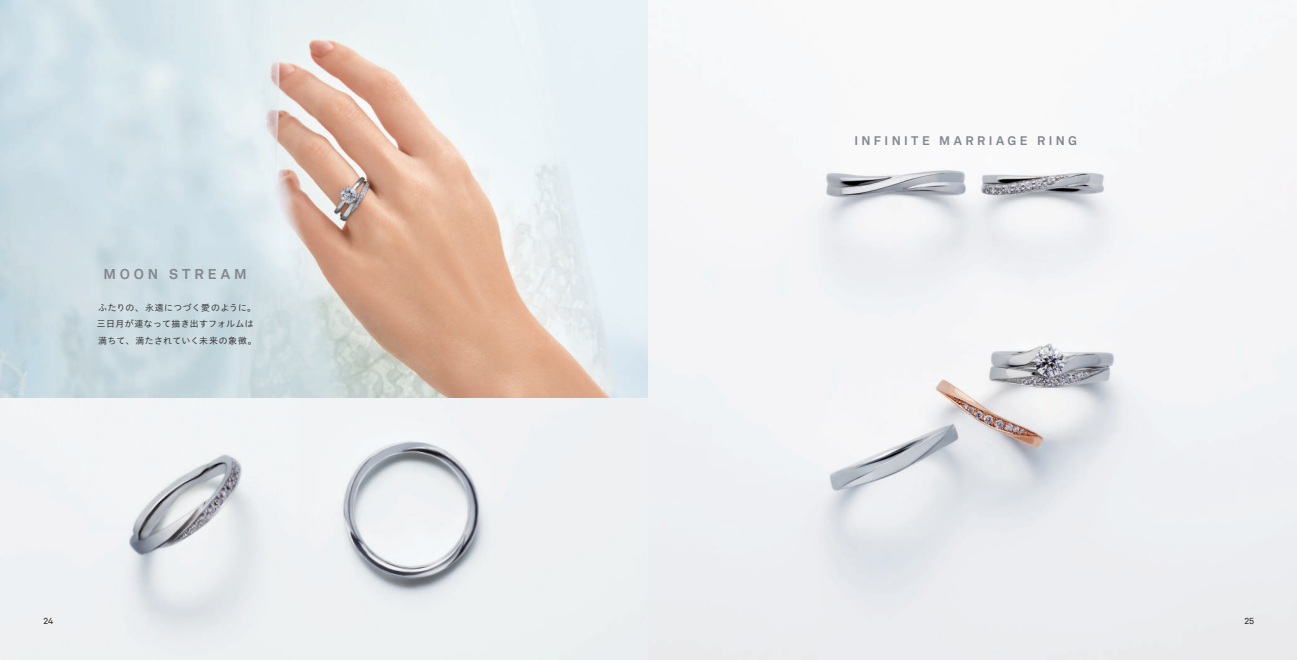
<style>
.page{position:relative;width:1297px;height:660px;background:#fff}
.page>*{position:absolute;margin:0;border:0;box-sizing:border-box;transform-origin:0 0}
.t1{font:700 14.12px "Akkurat LLTT";letter-spacing:.27em;color:#84868d}
.t2{font:700 12.38px "Akkurat LLTT";letter-spacing:.27em;color:#84868d}
.t3{font:8.88px/16.9px "Hiragino UD Sans Std N W3 90 pv RKSJ H";letter-spacing:.045em;color:#231f20}
.t4{font:8.88px "Akkurat LLTT";color:#231f20}
</style>
<div class="page">
<img style="left:298px;top:397px;width:350px;height:262px">
<img style="left:0;top:397px;width:298px;height:262px">
<img style="left:0;top:0;width:648px;height:397px">
<img style="left:648px;top:0;width:649px;height:659px">
<h1 class="t1" style="left:104px;top:266px;width:145px">MOON STREAM</h1>
<p class="t3" style="left:97px;top:298px;width:161px">ふたりの、永遠につづく愛のように。三日月が連なって描き出すフォルムは満ちて、満たされていく未来の象徴。</p>
<h2 class="t2" style="left:854px;top:133px;width:224px">INFINITE MARRIAGE RING</h2>
<p class="t4" style="left:43px;top:614px;width:12px">24</p>
<p class="t4" style="left:1244px;top:614px;width:11px">25</p>
</div>
